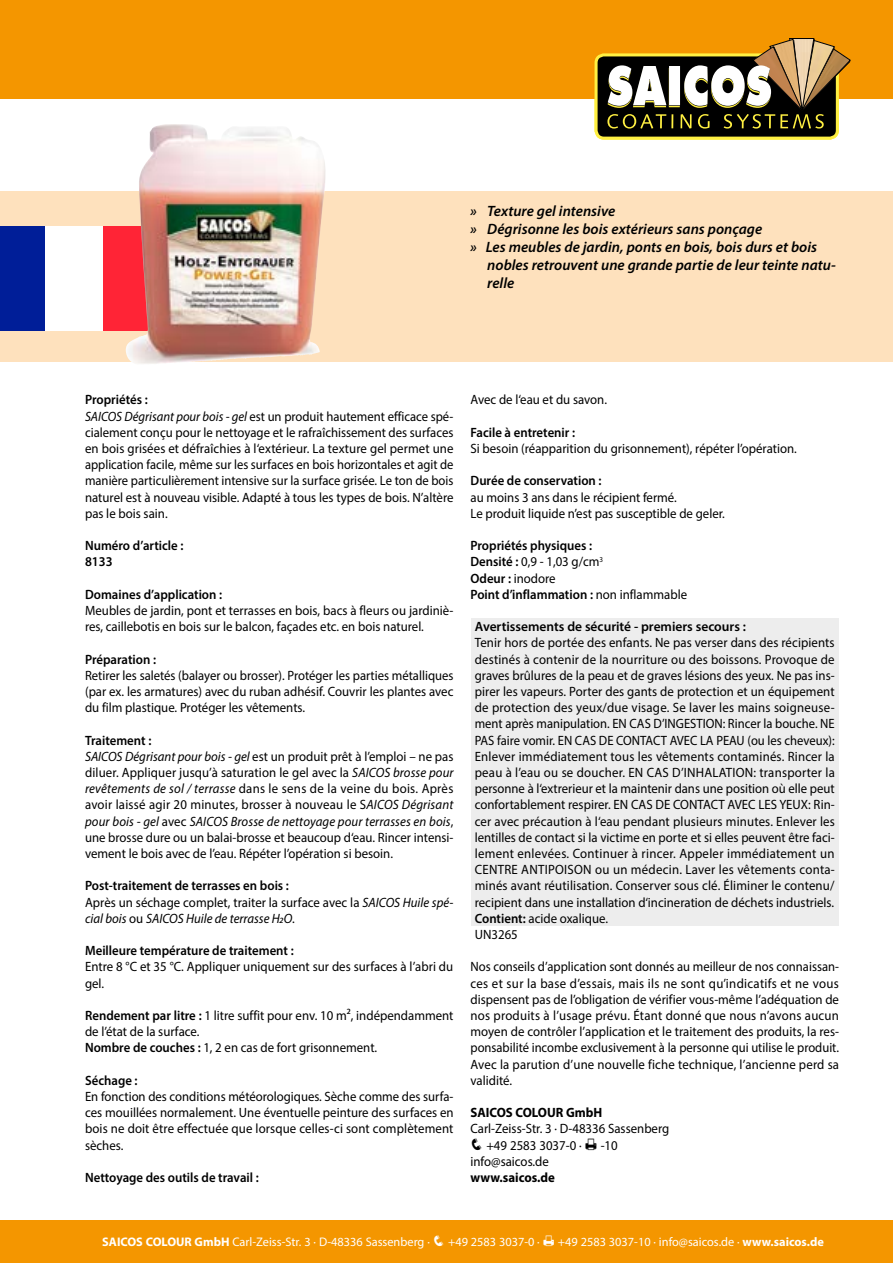
<style>
.page{position:relative;width:893px;height:1263px;background:#fff}
.page>*{position:absolute;margin:0;border:0;box-sizing:border-box;transform-origin:0 0}
.t1{font:italic 600 15px "Myriad Pro";color:#000}
.t2{font:13.5px/16.2px "Myriad Pro";color:#000;scale:.95 1}
.t3{font:13.5px/16.2px "Myriad Pro";color:#000;text-align:justify;scale:.94 1}
.t4{font:600 13.5px/16.2px "Myriad Pro";color:#000;scale:.95 1}
.t5{font:600 13.5px "Myriad Pro";color:#000}
.t6{font:700 13.5px "Myriad Pro";color:#000;scale:.95 1}
.t7{font:12.45px "Myriad Pro";color:#fff}
.s1{font-weight:600}
.s2{font-style:italic}
.s3{font-weight:400}
.s4{font-weight:700}
</style>
<div class="page">
<div style="left:0;top:191px;width:893px;height:170px;background:#fee1bd"></div>
<div style="left:0;top:0;width:893px;height:99px;background:#f49600"></div>
<div style="left:596px;top:55px;width:241px;height:83px;background:#000;border-radius:8px"></div>
<div style="left:594px;top:53px;width:245px;height:87px;border:3px solid #fff042;border-radius:8px"></div>
<svg style="left:607px;top:38px;width:243px;height:91px"></svg>
<div style="left:0;top:1220px;width:893px;height:43px;background:#f49600"></div>
<div style="left:472px;top:618px;width:367px;height:308px;background:#ededed"></div>
<div style="left:0;top:226px;width:45px;height:104px;background:#001e98"></div>
<div style="left:45px;top:226px;width:58px;height:104px;background:#fff"></div>
<div style="left:103px;top:226px;width:58px;height:104px;background:#ff2436"></div>
<img style="left:125px;top:124px;width:204px;height:240px">
<p class="t1" style="left:470px;top:201px;width:147px">» Texture gel intensive</p>
<p class="t1" style="left:470px;top:219px;width:293px">» Dégrisonne les bois extérieurs sans ponçage</p>
<p class="t1" style="left:470px;top:237px;width:348px">» Les meubles de jardin, ponts en bois, bois durs et bois</p>
<p class="t1" style="left:487px;top:255px;width:350px">nobles retrouvent une grande partie de leur teinte natu-</p>
<p class="t1" style="left:487px;top:273px;width:28px">relle</p>
<p class="t3" style="left:85px;top:391px;width:394px;text-align:left"><span class="s1">Propriétés :<br></span><span class="s2">SAICOS Dégrisant pour bois - gel</span> est un produit hautement efficace spé&shy;cialement conçu pour le nettoyage et le rafraîchissement des surfaces en bois grisées et défraîchies à l‘extérieur. La texture gel permet une application facile, même sur les surfaces en bois horizontales et agit de manière particulièrement intensive sur la surface grisée. Le ton de bois naturel est à nouveau visible. Adapté à tous les types de bois. N’altère pas le bois sain.</p>
<p class="t4" style="left:85px;top:537px;width:105px">Numéro d’article :<br>8133</p>
<p class="t4" style="left:85px;top:586px;width:146px">Domaines d’application :</p>
<p class="t2" style="left:85px;top:602px;width:389px">Meubles de jardin, pont et terrasses en bois, bacs à fleurs ou jardiniè&shy;res, caillebotis en bois sur le balcon, façades etc. en bois naturel.</p>
<p class="t4" style="left:85px;top:651px;width:76px">Préparation :</p>
<p class="t3" style="left:85px;top:667px;width:393px">Retirer les saletés (balayer ou brosser). Protéger les parties métalliques (par ex. les armatures) avec du ruban adhésif. Couvrir les plantes avec du film plastique. Protéger les vêtements.</p>
<p class="t2" style="left:85px;top:732px;width:389px"><span class="s1">Traitement :<br></span><span class="s2">SAICOS Dégrisant pour bois - gel</span> est un produit prêt à l’emploi – ne pas diluer. Appliquer jusqu’à saturation le gel avec la <span class="s2">SAICOS brosse pour revêtements de sol / terrasse</span> dans le sens de la veine du bois. Après avoir laissé agir 20 minutes, brosser à nouveau le S<span class="s2">AICOS Dégrisant pour bois - gel</span> avec <span class="s2">SAICOS Brosse de nettoyage pour terrasses en bois</span>, une brosse dure ou un balai-brosse et beaucoup d‘eau. Rincer intensi&shy;vement le bois avec de l’eau. Répéter l’opération si besoin.</p>
<p class="t2" style="left:85px;top:877px;width:389px"><span class="s1">Post-traitement de terrasses en bois :<br></span>Après un séchage complet, traiter la surface avec la <span class="s2">SAICOS Huile spé&shy;cial bois</span> ou <span class="s2">SAICOS Huile de terrasse H2O</span>.</p>
<p class="t4" style="left:85px;top:942px;width:221px">Meilleure température de traitement :</p>
<p class="t2" style="left:85px;top:958px;width:389px">Entre 8 °C et 35 °C. Appliquer uniquement sur des surfaces à l’abri du gel.</p>
<p class="t2" style="left:85px;top:1007px;width:389px"><span class="s1">Rendement par litre :</span> 1 litre suffit pour env. 10 m2, indépendamment de l’état de la surface.<br><span class="s1">Nombre de couches :</span> 1, 2 en cas de fort grisonnement.</p>
<p class="t4" style="left:85px;top:1072px;width:57px">Séchage :</p>
<p class="t3" style="left:85px;top:1088px;width:394px">En fonction des conditions météorologiques. Sèche comme des surfa&shy;ces mouillées normalement. Une éventuelle peinture des surfaces en bois ne doit être effectuée que lorsque celles-ci sont complètement sèches.</p>
<p class="t4" style="left:85px;top:1169px;width:184px">Nettoyage des outils de travail :</p>
<p class="t2" style="left:470px;top:391px;width:145px">Avec de l‘eau et du savon.</p>
<p class="t4" style="left:470px;top:424px;width:112px">Facile à entretenir :</p>
<p class="t2" style="left:470px;top:440px;width:345px">Si besoin (réapparition du grisonnement), répéter l’opération.</p>
<p class="t4" style="left:470px;top:472px;width:140px">Durée de conservation :</p>
<p class="t2" style="left:470px;top:489px;width:269px">au moins 3 ans dans le récipient fermé.<br>Le produit liquide n’est pas susceptible de geler.</p>
<p class="t4" style="left:470px;top:537px;width:230px">Propriétés physiques :<br>Densité : <span class="s3">0,9 - 1,03 g/cm</span><sup>3<br></sup>Odeur : <span class="s3">inodore<br></span>Point d’inflammation : <span class="s3">non inflammable</span></p>
<p class="t5" style="left:475px;top:618px;width:273px">Avertissements de sécurité - premiers secours :</p>
<p class="t2" style="left:475px;top:634px;width:381px">Tenir hors de portée des enfants. Ne pas verser dans des récipients destinés à contenir de la nourriture ou des boissons. Provoque de graves brûlures de la peau et de graves lésions des yeux. Ne pas ins&shy;pirer les vapeurs. Porter des gants de protection et un équipement de protection des yeux/due visage. Se laver les mains soigneuse&shy;ment après manipulation. EN CAS D’INGESTION: Rincer la bouche. NE PAS faire vomir. EN CAS DE CONTACT AVEC LA PEAU (ou les cheveux):<br>Enlever immédiatement tous les vêtements contaminés. Rincer la peau à l’eau ou se doucher. EN CAS D’INHALATION: transporter la personne à l‘extrerieur et la maintenir dans une position où elle peut confortablement respirer. EN CAS DE CONTACT AVEC LES YEUX: Rin&shy;cer avec précaution à l‘eau pendant plusieurs minutes. Enlever les lentilles de contact si la victime en porte et si elles peuvent être faci&shy;lement enlevées. Continuer à rincer. Appeler immédiatement un CENTRE ANTIPOISON ou un médecin. Laver les vêtements conta&shy;minés avant réutilisation. Conserver sous clé. Éliminer le contenu/ recipient dans une installation d‘incineration de déchets industriels.<br><span class="s1">Contient:</span> acide oxalique.<br>UN3265</p>
<p class="t3" style="left:470px;top:958px;width:394px">Nos conseils d’application sont donnés au meilleur de nos connaissan&shy;ces et sur la base d’essais, mais ils ne sont qu’indicatifs et ne vous dispensent pas de l’obligation de vérifier vous-même l’adéquation de nos produits à l’usage prévu. Étant donné que nous n’avons aucun moyen de contrôler l’application et le traitement des produits, la res&shy;ponsabilité incombe exclusivement à la personne qui utilise le produit.<br>Avec la parution d’une nouvelle fiche technique, l’ancienne perd sa validité.</p>
<p class="t6" style="left:470px;top:1104px;width:140px">SAICOS COLOUR GmbH</p>
<p class="t2" style="left:470px;top:1120px;width:211px">Carl-Zeiss-Str. 3 · D-48336 Sassenberg</p>
<p class="t2" style="left:470px;top:1137px;width:119px">❑ +49 2583 3037-0 ·</p>
<p class="t2" style="left:601px;top:1137px;width:19px">-10</p>
<p class="t2" style="left:470px;top:1153px;width:84px">info@saicos.de</p>
<p class="t6" style="left:470px;top:1169px;width:90px">www.saicos.de</p>
<p class="t7" style="left:102px;top:1234px;width:439px"><span class="s4">SAICOS COLOUR GmbH</span> Carl-Zeiss-Str. 3 · D-48336 Sassenberg · ❑ +49 2583 3037-0 ·</p>
<p class="t7" style="left:558px;top:1234px;width:267px">+49 2583 3037-10 · info@saicos.de · <span class="s4">www.saicos.de</span></p>
</div>
